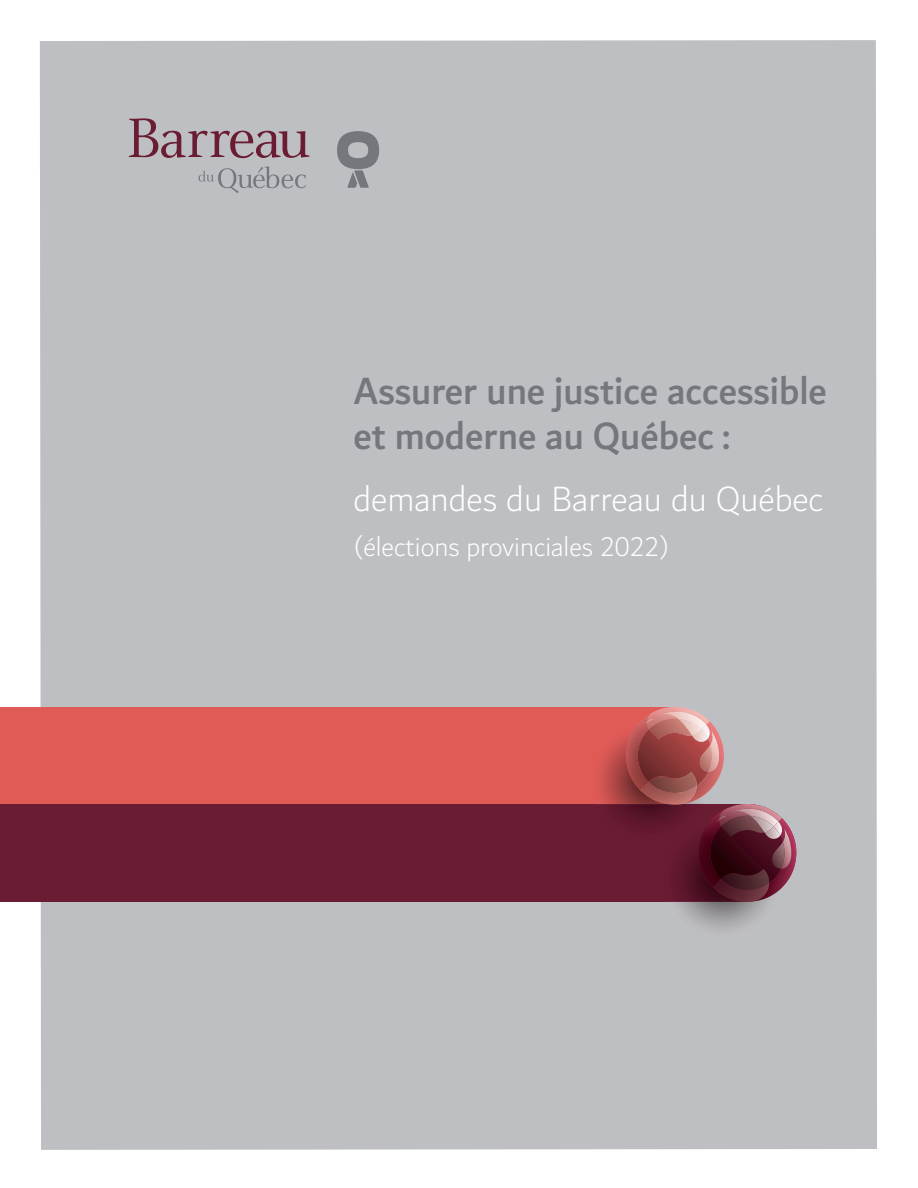
<style>
.page{position:relative;width:918px;height:1188px;background:#fff}
.page>*{position:absolute;margin:0;border:0;box-sizing:border-box;transform-origin:0 0}
.t1{font:500 40.5px/45px "Dubai";color:#76777c;scale:.95 1}
.t2{font:300 37.5px "Dubai";color:#fff;scale:.95 1}
.t3{font:300 28.95px "Dubai";color:#fff;scale:.95 1}
</style>
<div class="page">
<div style="left:40px;top:40px;width:837px;height:1110px;background:#bebfc2"></div>
<svg style="left:199px;top:166px;width:107px;height:27px;background:#b1b2b5"></svg>
<svg style="left:129px;top:118px;width:181px;height:40px;background:#a8969e"></svg>
<svg style="left:337px;top:131px;width:42px;height:57px;background:#97989c"></svg>
<div style="left:0;top:804px;width:747px;height:98px;background:#6a1c33"></div>
<div style="left:0;top:708px;width:678px;height:96px;background:#e05b56"></div>
<img style="left:626px;top:707px;width:98px;height:12px">
<img style="left:647px;top:707px;width:63px;height:12px">
<img style="left:656px;top:712px;width:50px;height:7px">
<img style="left:791px;top:804px;width:5px;height:98px">
<svg style="left:591px;top:719px;width:200px;height:218px"></svg>
<img style="left:765px;top:832px;width:15px;height:7px">
<img style="left:774px;top:822px;width:9px;height:14px">
<img style="left:750px;top:827px;width:24px;height:5px">
<img style="left:728px;top:809px;width:50px;height:18px">
<img style="left:770px;top:842px;width:11px;height:27px">
<img style="left:781px;top:828px;width:10px;height:41px">
<p class="t1" style="left:353px;top:367px;width:500px">Assurer une justice accessible et moderne au Québec :</p>
<p class="t2" style="left:353px;top:470px;width:496px">demandes du Barreau du Québec</p>
<p class="t3" style="left:353px;top:524px;width:334px">(élections provinciales 2022)</p>
</div>
